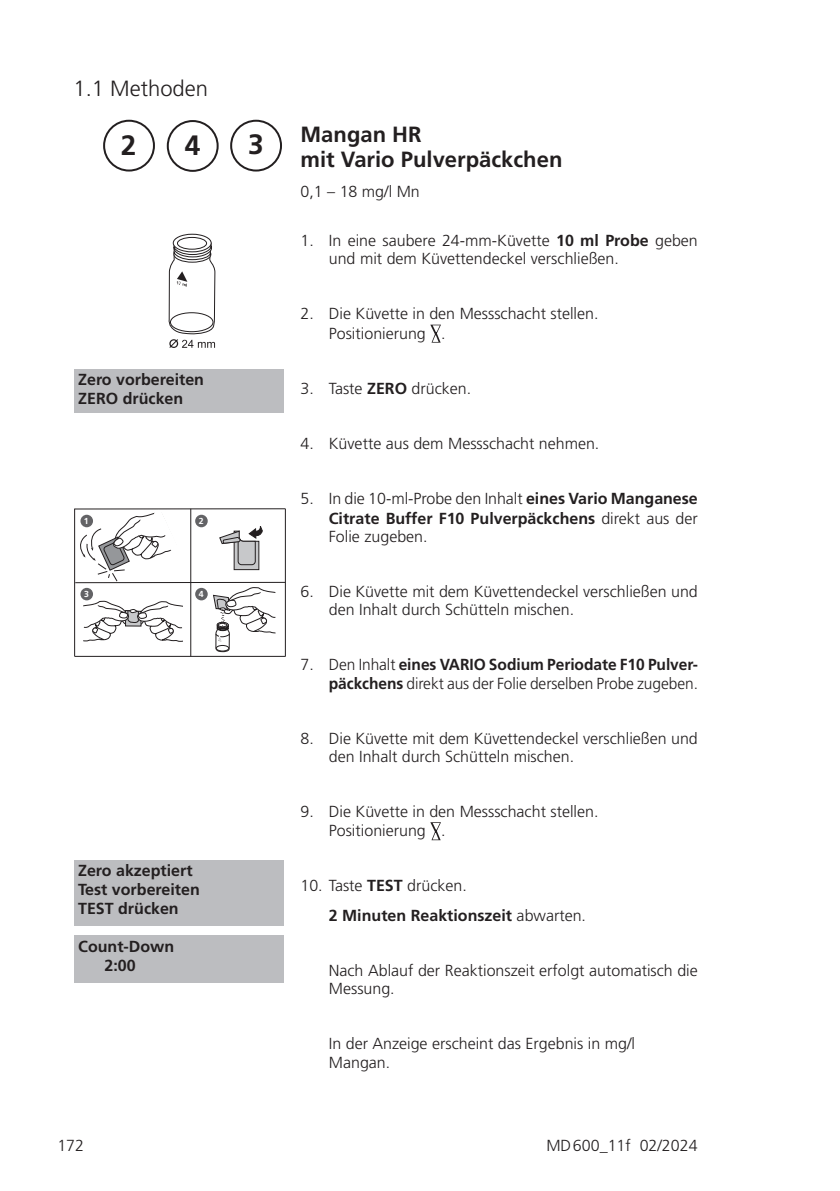
<style>
.page{position:relative;width:840px;height:1191px;background:#fff}
.page>*{position:absolute;margin:0;border:0;box-sizing:border-box;transform-origin:0 0}
.Zahlen{font:700 28px "Frutiger LT Pro";color:#231f20}
.Überschriften{font:700 22px/24.2px "Frutiger LT Pro";color:#231f20}
.Überschriften_Fließtext{font:300 22px "Frutiger LT Pro";color:#231f20}
.Einzug01{font:300 16px/18.4px "Frutiger LT Pro";color:#231f20}
.Text_Kasten{font:700 16px "Frutiger LT Pro";color:#231f20}
.Einzug01-2{font:700 16px "Frutiger LT Pro";color:#231f20}
.t1{font:700 8.8px "Frutiger";color:#fff}
.s1{font-weight:700}
.s2{font-weight:300}
</style>
<div class="page">
<svg style="left:430px;top:325px;width:11px;height:18px"></svg>
<svg style="left:430px;top:822px;width:11px;height:18px"></svg>
<div style="left:74px;top:369px;width:209px;height:43px;background:#bcbdc0"></div>
<div style="left:74px;top:860px;width:209px;height:66px;background:#bcbdc0"></div>
<svg style="left:83px;top:601px;width:100px;height:40px"></svg>
<div style="left:195px;top:515px;width:12px;height:12px;background:#636366;border-radius:50%"></div>
<div style="left:80px;top:588px;width:13px;height:12px;background:#636366;border-radius:50%"></div>
<hr style="left:74px;top:508px;width:211px;height:1px;background:#231f20">
<hr style="left:75px;top:656px;width:210px;height:1px;background:#231f20">
<hr style="left:75px;top:582px;width:210px;height:1px;background:#231f20">
<svg style="left:75px;top:509px;width:103px;height:73px"></svg>
<div style="left:195px;top:588px;width:12px;height:12px;background:#636366;border-radius:50%"></div>
<hr style="left:285px;top:509px;width:1px;height:147px;background:#231f20">
<hr style="left:74px;top:509px;width:1px;height:147px;background:#231f20">
<hr style="left:190px;top:509px;width:1px;height:147px;background:#231f20">
<svg style="left:213px;top:508px;width:70px;height:144px"></svg>
<svg style="left:169px;top:234px;width:46px;height:114px"></svg>
<div style="left:74px;top:935px;width:209px;height:47px;background:#bcbdc0"></div>
<div style="left:167px;top:120px;width:51px;height:52px;border:2px solid #231f20;border-radius:50%"></div>
<div style="left:230px;top:120px;width:52px;height:51px;border:2px solid #231f20;border-radius:50%"></div>
<div style="left:103px;top:120px;width:52px;height:51px;border:2px solid #231f20;border-radius:50%"></div>
<p class="Überschriften_Fließtext" style="left:73px;top:75px;width:136px">1.1 Methoden</p>
<p class="Zahlen" style="left:121px;top:128px;width:17px">2</p>
<p class="Zahlen" style="left:185px;top:128px;width:17px">4</p>
<p class="Zahlen" style="left:248px;top:128px;width:17px">3</p>
<p class="Text_Kasten" style="left:78px;top:370px;width:127px">Zero vorbereiten</p>
<p class="Text_Kasten" style="left:78px;top:389px;width:106px">ZERO drücken</p>
<p class="t1" style="left:84px;top:516px;width:6px">1</p>
<p class="t1" style="left:199px;top:516px;width:6px">2</p>
<p class="t1" style="left:84px;top:589px;width:6px">3</p>
<p class="t1" style="left:199px;top:589px;width:6px">4</p>
<p class="Text_Kasten" style="left:78px;top:860px;width:116px">Zero akzeptiert</p>
<p class="Text_Kasten" style="left:78px;top:879px;width:123px">Test vorbereiten</p>
<p class="Text_Kasten" style="left:78px;top:899px;width:102px">TEST drücken</p>
<p class="Text_Kasten" style="left:78px;top:937px;width:97px">Count-Down</p>
<p class="Text_Kasten" style="left:104px;top:956px;width:33px">2:00</p>
<p class="Überschriften" style="left:300px;top:123px;width:263px">Mangan HR<br>mit Vario Pulverpäckchen</p>
<p class="Einzug01" style="left:300px;top:182px;width:121px">0,1 – 18 mg/l Mn</p>
<p class="Einzug01" style="left:328px;top:231px;width:370px;text-indent:-28px">1. In eine saubere 24-mm-Küvette <span class="s1">10 ml Probe</span> geben und mit dem Küvettendeckel verschließen.</p>
<p class="Einzug01" style="left:328px;top:304px;width:271px;line-height:19.2px;text-indent:-28px">2. Die Küvette in den Messschacht stellen.<br>Positionierung .</p>
<p class="Einzug01" style="left:300px;top:379px;width:172px">3. Taste <span class="s1">ZERO</span> drücken.</p>
<p class="Einzug01" style="left:300px;top:434px;width:300px">4. Küvette aus dem Messschacht nehmen.</p>
<p class="Einzug01" style="left:328px;top:489px;width:370px;text-align:justify;text-indent:-28px">5. In die 10-ml-Probe den Inhalt <span class="s1">eines Vario Manganese Citrate Buffer F10 Pulverpäckchens</span> direkt aus der Folie zugeben.</p>
<p class="Einzug01" style="left:328px;top:582px;width:370px;text-indent:-28px">6. Die Küvette mit dem Küvettendeckel verschließen und den Inhalt durch Schütteln mischen.</p>
<p class="Einzug01" style="left:300px;top:655px;width:399px;text-align:right">7. Den Inhalt <span class="s1">eines VARIO Sodium Periodate F10 Pulver&shy;päckchens</span> direkt aus der Folie derselben Probe zugeben.</p>
<p class="Einzug01" style="left:328px;top:729px;width:370px;text-indent:-28px">8. Die Küvette mit dem Küvettendeckel verschließen und den Inhalt durch Schütteln mischen.</p>
<p class="Einzug01" style="left:328px;top:802px;width:271px;line-height:19.2px;text-indent:-28px">9. Die Küvette in den Messschacht stellen.<br>Positionierung .</p>
<p class="Einzug01" style="left:300px;top:876px;width:168px">10. Taste <span class="s1">TEST</span> drücken.</p>
<p class="Einzug01-2" style="left:328px;top:905px;width:258px">2 Minuten Reaktionszeit <span class="s2">abwarten.</span></p>
<p class="Einzug01" style="left:328px;top:961px;width:370px">Nach Ablauf der Reaktionszeit erfolgt automatisch die<br>Messung.</p>
<p class="Einzug01" style="left:328px;top:1034px;width:307px">In der Anzeige erscheint das Ergebnis in mg/l<br>Mangan.</p>
<p class="Einzug01" style="left:57px;top:1136px;width:28px">172</p>
<p class="Einzug01" style="left:546px;top:1136px;width:153px">MD600_11f 02/2024</p>
</div>
